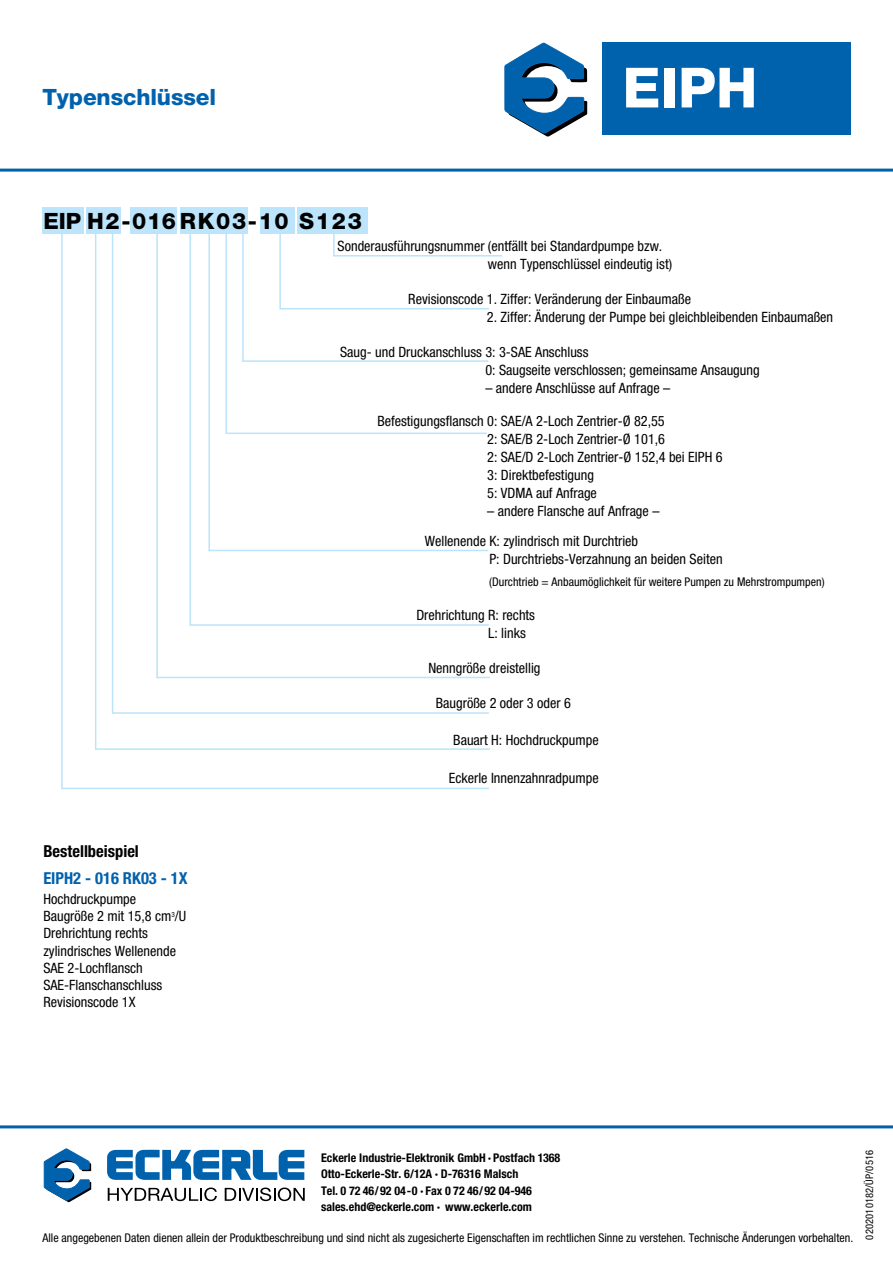
<style>
.page{position:relative;width:893px;height:1263px;background:#fff}
.page>*{position:absolute;margin:0;border:0;box-sizing:border-box;transform-origin:0 0}
.t1{font:800 55.5px "Helvetica Neue LT Std";color:#fff}
.t2{font:800 22.5px "Helvetica Neue LT Std";letter-spacing:.075em;color:#000}
.t3{font:800 22.5px "Helvetica Neue LT Std";letter-spacing:-.005em;color:#0061ad}
.t4{font:700 condensed 16.5px "Helvetica Neue LT Std";color:#0061ad}
.t5{font:700 condensed 16.5px "Helvetica Neue LT Std";color:#000}
.t6{font:condensed 14.25px/18px "Helvetica Neue LT Std";color:#000}
.t7{font:condensed 12px "Helvetica Neue LT Std";color:#000}
.t8{font:700 condensed 12px/16.5px "Helvetica Neue LT Std";color:#000}
.t9{font:condensed 10.5px "Helvetica Neue LT Std";letter-spacing:.015em;color:#000}
</style>
<div class="page">
<hr style="left:0;top:169px;width:893px;height:3px;background:#0061ad">
<hr style="left:333px;top:227px;width:2px;height:28px;background:#bce4fa">
<div style="left:180px;top:208px;width:17px;height:26px;background:#bce4fa"></div>
<div style="left:104px;top:208px;width:17px;height:26px;background:#bce4fa"></div>
<div style="left:43px;top:208px;width:41px;height:26px;background:#bce4fa"></div>
<hr style="left:189px;top:227px;width:2px;height:398px;background:#bce4fa">
<hr style="left:208px;top:227px;width:2px;height:324px;background:#bce4fa">
<div style="left:197px;top:208px;width:19px;height:26px;background:#bce4fa"></div>
<hr style="left:156px;top:227px;width:2px;height:451px;background:#bce4fa">
<div style="left:131px;top:208px;width:46px;height:26px;background:#bce4fa"></div>
<hr style="left:95px;top:227px;width:1px;height:522px;background:#bce4fa">
<div style="left:86px;top:208px;width:18px;height:26px;background:#bce4fa"></div>
<div style="left:216px;top:208px;width:17px;height:26px;background:#bce4fa"></div>
<hr style="left:225px;top:227px;width:2px;height:207px;background:#bce4fa">
<hr style="left:227px;top:432px;width:260px;height:2px;background:#bce4fa">
<hr style="left:242px;top:227px;width:2px;height:135px;background:#bce4fa">
<hr style="left:242px;top:360px;width:246px;height:2px;background:#bce4fa">
<div style="left:232px;top:208px;width:15px;height:26px;background:#bce4fa"></div>
<div style="left:297px;top:208px;width:71px;height:26px;background:#bce4fa"></div>
<div style="left:260px;top:208px;width:34px;height:26px;background:#bce4fa"></div>
<hr style="left:333px;top:255px;width:169px;height:2px;background:#bce4fa">
<hr style="left:279px;top:232px;width:2px;height:77px;background:#bce4fa">
<hr style="left:280px;top:308px;width:209px;height:1px;background:#bce4fa">
<hr style="left:189px;top:624px;width:300px;height:2px;background:#bce4fa">
<hr style="left:112px;top:231px;width:1px;height:482px;background:#bce4fa">
<hr style="left:61px;top:231px;width:2px;height:558px;background:#bce4fa">
<hr style="left:112px;top:712px;width:377px;height:2px;background:#bce4fa">
<hr style="left:61px;top:788px;width:428px;height:1px;background:#bce4fa">
<hr style="left:209px;top:550px;width:279px;height:1px;background:#bce4fa">
<hr style="left:157px;top:677px;width:333px;height:1px;background:#bce4fa">
<hr style="left:95px;top:748px;width:395px;height:2px;background:#bce4fa">
<div style="left:602px;top:42px;width:248px;height:92px;background:#0061ad"></div>
<svg style="left:504px;top:43px;width:83px;height:94px"></svg>
<svg style="left:107px;top:1149px;width:197px;height:31px"></svg>
<svg style="left:44px;top:1149px;width:47px;height:53px"></svg>
<svg style="left:108px;top:1187px;width:109px;height:14px"></svg>
<svg style="left:225px;top:1187px;width:80px;height:14px"></svg>
<hr style="left:0;top:1125px;width:893px;height:3px;background:#0061ad">
<h2 class="t3" style="left:43px;top:84px;width:175px">Typenschlüssel</h2>
<h1 class="t1" style="left:623px;top:55px;width:136px">EIPH</h1>
<h2 class="t2" style="left:43px;top:207px;width:320px">EIP H2-016RK03-10 S123</h2>
<p class="t6" style="left:488px;top:237px;width:186px;text-indent:-150px">Sonderausführungsnummer (entfällt bei Standardpumpe bzw. wenn Typenschlüssel eindeutig ist)</p>
<p class="t6" style="left:408px;top:290px;width:284px">Revisionscode 1. Ziffer: Veränderung der Einbaumaße</p>
<p class="t6" style="left:487px;top:308px;width:348px">2. Ziffer: Änderung der Pumpe bei gleichbleibenden Einbaumaßen</p>
<p class="t6" style="left:485px;top:342px;width:276px;text-indent:-145px">Saug- und Druckanschluss 3: 3-SAE Anschluss<br>0: Saugseite verschlossen; gemeinsame Ansaugung</p>
<p class="t6" style="left:485px;top:378px;width:186px">– andere Anschlüsse auf Anfrage –</p>
<p class="t6" style="left:487px;top:412px;width:237px;text-indent:-110px">Befestigungsflansch 0: SAE/A 2-Loch Zentrier-Ø 82,55<br>2: SAE/B 2-Loch Zentrier-Ø 101,6<br>2: SAE/D 2-Loch Zentrier-Ø 152,4 bei EIPH 6<br>3: Direktbefestigung<br>5: VDMA auf Anfrage</p>
<p class="t6" style="left:487px;top:502px;width:174px">– andere Flansche auf Anfrage –</p>
<p class="t6" style="left:489px;top:532px;width:235px;text-indent:-65px">Wellenende K: zylindrisch mit Durchtrieb<br>P: Durchtriebs-Verzahnung an beiden Seiten</p>
<p class="t7" style="left:489px;top:574px;width:337px">(Durchtrieb = Anbaumöglichkeit für weitere Pumpen zu Mehrstrompumpen)</p>
<p class="t6" style="left:488px;top:606px;width:48px;text-indent:-72px">Drehrichtung R: rechts<br>L: links</p>
<p class="t6" style="left:428px;top:659px;width:114px">Nenngröße dreistellig</p>
<p class="t6" style="left:436px;top:694px;width:136px">Baugröße 2 oder 3 oder 6</p>
<p class="t5" style="left:43px;top:841px;width:97px">Bestellbeispiel</p>
<p class="t4" style="left:43px;top:868px;width:146px">EIPH2 - 016 RK03 - 1X</p>
<p class="t6" style="left:43px;top:890px;width:144px;line-height:17.1px">Hochdruckpumpe<br>Baugröße 2 mit 15,8 cm<sup>3</sup>/U<br>Drehrichtung rechts zylindrisches Wellenende<br>SAE 2-Lochflansch<br>SAE-Flanschanschluss<br>Revisionscode 1X</p>
<p class="t6" style="left:453px;top:730px;width:147px">Bauart H: Hochdruckpumpe</p>
<p class="t6" style="left:449px;top:769px;width:151px">Eckerle Innenzahnradpumpe</p>
<p class="t8" style="left:321px;top:1149px;width:241px">Eckerle Industrie-Elektronik GmbH · Postfach 1368<br>Otto-Eckerle-Str. 6/12A · D-76316 Malsch<br>Tel. 0 72 46/92 04-0 · Fax 0 72 46/92 04-946 sales.ehd@eckerle.com · www.eckerle.com</p>
<p class="t7" style="left:43px;top:1230px;width:812px">Alle angegebenen Daten dienen allein der Produktbeschreibung und sind nicht als zugesicherte Eigenschaften im rechtlichen Sinne zu verstehen. Technische Änderungen vorbehalten.</p>
<p class="t9" style="left:863px;top:1239px;width:91px;rotate:-90deg">0202010182/ÜP/0516</p>
</div>
